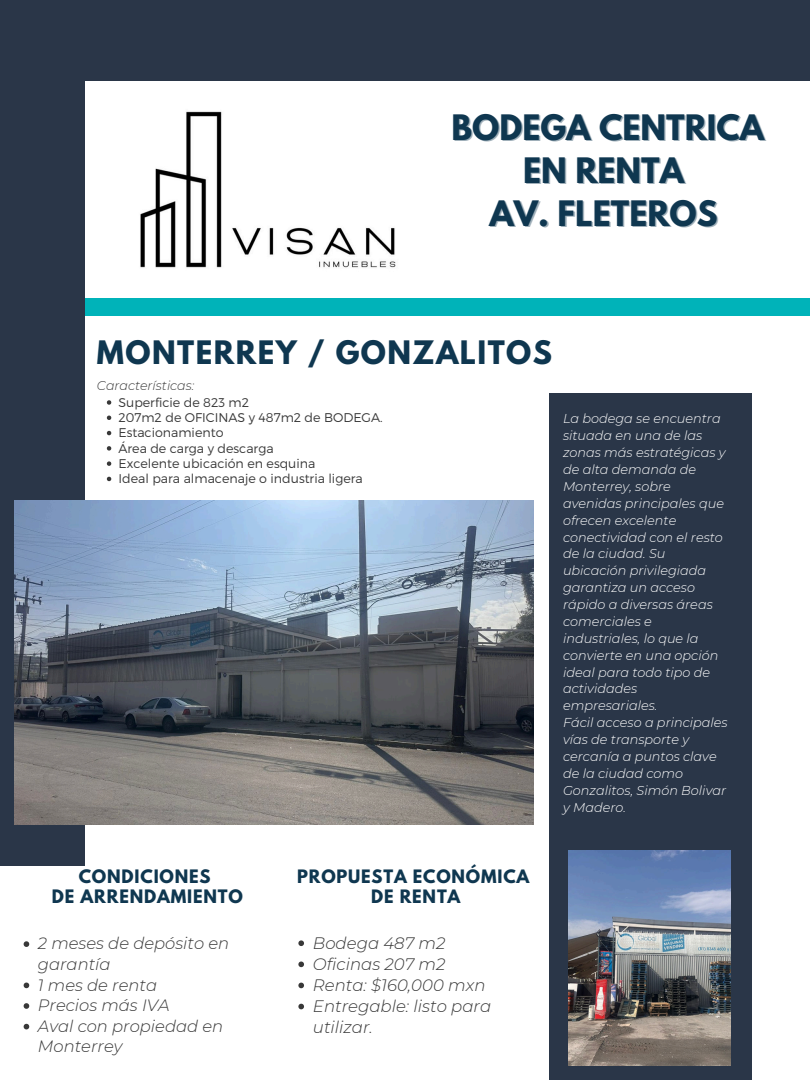
<style>
.page{position:relative;width:810px;height:1080px;background:#fff}
.page>*{position:absolute;margin:0;border:0;box-sizing:border-box;transform-origin:0 0}
.t1{font:700 31.06px "League Spartan";color:#0f3750}
.t2{font:700 28.69px "League Spartan";letter-spacing:.05em;color:#0f3750}
.t3{font:italic 300 16.56px/21.1px "Montserrat";color:#383838}
.t4{font:700 16.44px/20.1px "League Spartan";letter-spacing:.05em;color:#0f3750;text-align:center}
.t5{font:italic 300 16.38px/20.6px "Montserrat";color:#383838}
.t6{font:700 16.38px/20.1px "League Spartan";letter-spacing:.05em;color:#0f3750;text-align:center}
.t7{font:italic 300 12.88px/16.9px "Montserrat";color:#fff}
.t8{font:300 12.62px "Montserrat";color:#383838}
.t9{font:italic 300 12.62px "Montserrat";color:#383838}
</style>
<div class="page">
<div style="left:0;top:298px;width:810px;height:18px;background:#00b3b9"></div>
<svg style="left:107px;top:400px;width:4px;height:5px"></svg>
<svg style="left:107px;top:416px;width:4px;height:4px"></svg>
<svg style="left:107px;top:431px;width:4px;height:4px"></svg>
<svg style="left:107px;top:446px;width:4px;height:5px"></svg>
<svg style="left:107px;top:461px;width:4px;height:5px"></svg>
<svg style="left:107px;top:477px;width:4px;height:4px"></svg>
<div style="left:550px;top:394px;width:202px;height:686px;background:#2a3648"></div>
<img style="left:569px;top:850px;width:162px;height:216px">
<div style="left:0;top:0;width:85px;height:865px;background:#2a3648"></div>
<img style="left:14px;top:500px;width:520px;height:325px">
<img style="left:140px;top:111px;width:256px;height:157px">
<div style="left:76px;top:0;width:734px;height:81px;background:#2a3648"></div>
<svg style="left:24px;top:941px;width:5px;height:6px"></svg>
<svg style="left:24px;top:983px;width:5px;height:5px"></svg>
<svg style="left:24px;top:1003px;width:5px;height:6px"></svg>
<svg style="left:24px;top:1024px;width:5px;height:5px"></svg>
<svg style="left:298px;top:940px;width:6px;height:6px"></svg>
<svg style="left:298px;top:962px;width:6px;height:5px"></svg>
<svg style="left:298px;top:983px;width:6px;height:5px"></svg>
<svg style="left:298px;top:1004px;width:6px;height:5px"></svg>
<p class="t1" style="left:452px;top:112px;width:314px">BODEGA CENTRICA</p>
<p class="t1" style="left:523px;top:155px;width:162px">EN RENTA</p>
<h2 class="t1" style="left:490px;top:198px;width:230px">AV. FLETEROS</h2>
<p class="t2" style="left:97px;top:338px;width:457px">MONTERREY / GONZALITOS</p>
<p class="t9" style="left:97px;top:378px;width:99px">Características:</p>
<p class="t8" style="left:118px;top:394px;width:132px">Superficie de 823 m2</p>
<h1 class="t8" style="left:118px;top:409px;width:266px">207m2 de OFICINAS y 487m2 de BODEGA.</h1>
<p class="t8" style="left:118px;top:425px;width:107px">Estacionamiento</p>
<h1 class="t8" style="left:118px;top:440px;width:157px">Área de carga y descarga</h1>
<p class="t8" style="left:118px;top:455px;width:198px">Excelente ubicación en esquina</p>
<p class="t8" style="left:118px;top:470px;width:246px">Ideal para almacenaje o industria ligera</p>
<p class="t7" style="left:563px;top:410px;width:164px">La bodega se encuentra situada en una de las zonas más estratégicas y de alta demanda de<br>Monterrey, sobre avenidas principales que ofrecen excelente conectividad con el resto de la ciudad. Su ubicación privilegiada garantiza un acceso rápido a diversas áreas comerciales e industriales, lo que la convierte en una opción ideal para todo tipo de actividades empresariales.</p>
<p class="t7" style="left:563px;top:714px;width:166px">Fácil acceso a principales vías de transporte y cercanía a puntos clave de la ciudad como<br>Gonzalitos, Simón Bolivar y Madero.</p>
<p class="t4" style="left:52px;top:868px;width:193px">CONDICIONES<br>DE ARRENDAMIENTO</p>
<p class="t5" style="left:38px;top:933px;width:193px">2 meses de depósito en garantía</p>
<p class="t5" style="left:38px;top:974px;width:121px">1 mes de renta</p>
<p class="t5" style="left:38px;top:995px;width:133px">Precios más IVA</p>
<p class="t5" style="left:38px;top:1016px;width:187px">Aval con propiedad en<br>Monterrey</p>
<p class="t6" style="left:297px;top:868px;width:234px">PROPUESTA ECONÓMICA<br>DE RENTA</p>
<p class="t3" style="left:313px;top:932px;width:134px">Bodega 487 m2</p>
<p class="t3" style="left:313px;top:953px;width:134px">Oficinas 207 m2</p>
<p class="t3" style="left:313px;top:975px;width:174px">Renta: $160,000 mxn</p>
<h2 class="t3" style="left:313px;top:996px;width:180px">Entregable: listo para utilizar.</h2>
</div>
